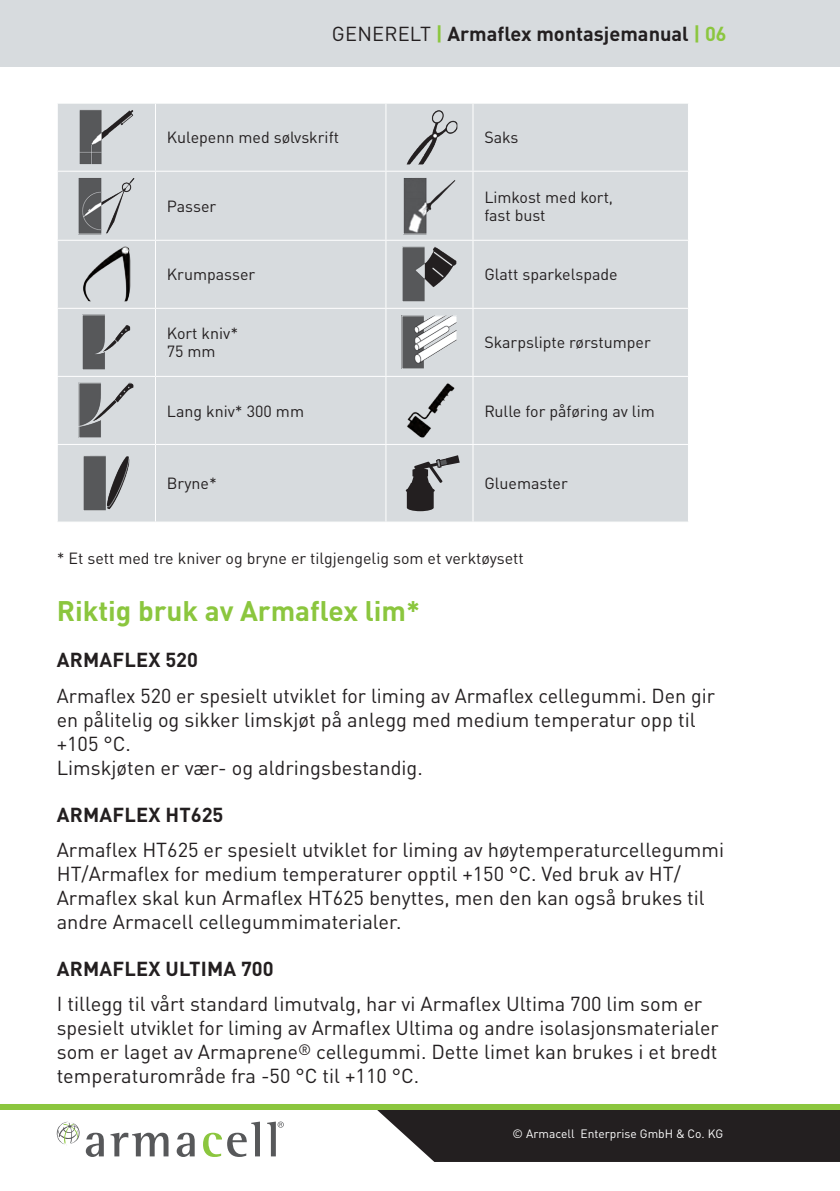
<style>
.page{position:relative;width:840px;height:1191px;background:#fff}
.page>*{position:absolute;margin:0;border:0;box-sizing:border-box;transform-origin:0 0}
.t1{font:700 28px "DIN Pro";color:#8bc63e}
.t2{font:20px/24px "DIN Pro";color:#231f20}
.t3{font:700 20px "DIN Pro";letter-spacing:.01em;color:#231f20}
.t4{font:16px/18px "DIN Pro";color:#231f20}
.t5{font:12px "DIN Pro";color:#fff}
.s1{color:#8bc63e}
</style>
<div class="page">
<div style="left:377px;top:1110px;width:462px;height:52px;background:#231f20"></div>
<svg style="left:86px;top:1132px;width:18px;height:25px"></svg>
<svg style="left:110px;top:1132px;width:58px;height:24px"></svg>
<svg style="left:176px;top:1132px;width:18px;height:25px"></svg>
<svg style="left:203px;top:1121px;width:57px;height:36px"></svg>
<svg style="left:267px;top:1121px;width:16px;height:35px"></svg>
<svg style="left:57px;top:1121px;width:23px;height:24px"></svg>
<div style="left:58px;top:104px;width:629px;height:417px;background:#d7dbde"></div>
<hr style="left:155px;top:104px;width:1px;height:67px;background:#fff">
<hr style="left:385px;top:104px;width:1px;height:67px;background:#fff">
<hr style="left:472px;top:104px;width:1px;height:67px;background:#fff">
<hr style="left:57px;top:171px;width:98px;height:1px;background:#fff">
<hr style="left:155px;top:171px;width:231px;height:1px;background:#fff">
<hr style="left:155px;top:172px;width:1px;height:68px;background:#fff">
<hr style="left:386px;top:171px;width:86px;height:1px;background:#fff">
<hr style="left:385px;top:172px;width:1px;height:68px;background:#fff">
<hr style="left:472px;top:171px;width:216px;height:1px;background:#fff">
<hr style="left:472px;top:172px;width:1px;height:68px;background:#fff">
<hr style="left:57px;top:240px;width:98px;height:1px;background:#fff">
<hr style="left:155px;top:240px;width:231px;height:1px;background:#fff">
<hr style="left:155px;top:241px;width:1px;height:67px;background:#fff">
<hr style="left:386px;top:240px;width:86px;height:1px;background:#fff">
<hr style="left:385px;top:241px;width:1px;height:67px;background:#fff">
<hr style="left:472px;top:240px;width:216px;height:1px;background:#fff">
<hr style="left:472px;top:241px;width:1px;height:67px;background:#fff">
<hr style="left:57px;top:308px;width:98px;height:1px;background:#fff">
<hr style="left:155px;top:308px;width:231px;height:1px;background:#fff">
<hr style="left:155px;top:309px;width:1px;height:67px;background:#fff">
<hr style="left:386px;top:308px;width:86px;height:1px;background:#fff">
<hr style="left:385px;top:309px;width:1px;height:67px;background:#fff">
<hr style="left:472px;top:308px;width:216px;height:1px;background:#fff">
<hr style="left:472px;top:309px;width:1px;height:67px;background:#fff">
<hr style="left:57px;top:376px;width:98px;height:1px;background:#fff">
<hr style="left:155px;top:376px;width:231px;height:1px;background:#fff">
<hr style="left:155px;top:377px;width:1px;height:67px;background:#fff">
<hr style="left:386px;top:376px;width:86px;height:1px;background:#fff">
<hr style="left:385px;top:377px;width:1px;height:67px;background:#fff">
<hr style="left:472px;top:376px;width:216px;height:1px;background:#fff">
<hr style="left:472px;top:377px;width:1px;height:67px;background:#fff">
<hr style="left:57px;top:444px;width:98px;height:1px;background:#fff">
<hr style="left:155px;top:444px;width:231px;height:1px;background:#fff">
<hr style="left:155px;top:445px;width:1px;height:76px;background:#fff">
<hr style="left:386px;top:444px;width:86px;height:1px;background:#fff">
<hr style="left:385px;top:445px;width:1px;height:76px;background:#fff">
<hr style="left:472px;top:444px;width:216px;height:1px;background:#fff">
<hr style="left:472px;top:445px;width:1px;height:76px;background:#fff">
<img style="left:81px;top:111px;width:51px;height:52px">
<div style="left:79px;top:109px;width:55px;height:56px;border:1px solid #d7dbde"></div>
<img style="left:402px;top:111px;width:54px;height:52px">
<div style="left:400px;top:109px;width:58px;height:56px;border:1px solid #d7dbde"></div>
<img style="left:79px;top:179px;width:54px;height:54px">
<div style="left:77px;top:177px;width:58px;height:58px;border:1px solid #d7dbde"></div>
<img style="left:404px;top:179px;width:50px;height:54px">
<div style="left:402px;top:177px;width:54px;height:58px;border:1px solid #d7dbde"></div>
<img style="left:84px;top:248px;width:45px;height:52px">
<div style="left:82px;top:246px;width:49px;height:56px;border:1px solid #d7dbde"></div>
<img style="left:403px;top:248px;width:52px;height:52px">
<div style="left:401px;top:246px;width:56px;height:56px;border:1px solid #d7dbde"></div>
<img style="left:84px;top:316px;width:45px;height:52px">
<div style="left:82px;top:314px;width:49px;height:56px;border:1px solid #d7dbde"></div>
<img style="left:403px;top:317px;width:52px;height:50px">
<div style="left:401px;top:315px;width:56px;height:54px;border:1px solid #d7dbde"></div>
<img style="left:80px;top:384px;width:52px;height:52px">
<div style="left:78px;top:382px;width:56px;height:56px;border:1px solid #d7dbde"></div>
<img style="left:405px;top:384px;width:48px;height:52px">
<div style="left:403px;top:382px;width:52px;height:56px;border:1px solid #d7dbde"></div>
<img style="left:84px;top:457px;width:44px;height:52px">
<div style="left:82px;top:455px;width:48px;height:56px;border:1px solid #d7dbde"></div>
<svg style="left:405px;top:455px;width:54px;height:56px;background:#8e8e90"></svg>
<div style="left:0;top:0;width:839px;height:66px;background:#d7dbde"></div>
<div style="left:0;top:1104px;width:839px;height:6px;background:#8bc63e"></div>
<p class="t2" style="left:332px;top:20px;width:27px">Generelt</p>
<p class="t3" style="left:435px;top:18px;width:292px"><span class="s1">|</span> Armaflex montasjemanual <span class="s1">| 06</span></p>
<p class="t4" style="left:167px;top:127px;width:173px">Kulepenn med sølvskrift</p>
<p class="t4" style="left:484px;top:127px;width:36px">Saks</p>
<p class="t4" style="left:167px;top:196px;width:51px">Passer</p>
<p class="t4" style="left:484px;top:187px;width:130px">Limkost med kort, fast bust</p>
<p class="t4" style="left:167px;top:265px;width:90px">Krumpasser</p>
<p class="t4" style="left:484px;top:265px;width:135px">Glatt sparkelspade</p>
<p class="t4" style="left:167px;top:324px;width:73px">Kort kniv*<br>75 mm</p>
<p class="t4" style="left:484px;top:333px;width:168px">Skarpslipte rørstumper</p>
<p class="t4" style="left:167px;top:401px;width:139px">Lang kniv* 300 mm</p>
<p class="t4" style="left:484px;top:401px;width:172px">Rulle for påføring av lim</p>
<p class="t4" style="left:167px;top:473px;width:52px">Bryne*</p>
<p class="t4" style="left:484px;top:473px;width:85px">Gluemaster</p>
<p class="t4" style="left:57px;top:548px;width:468px">* Et sett med tre kniver og bryne er tilgjengelig som et verktøysett</p>
<h1 class="t1" style="left:57px;top:589px;width:365px">Riktig bruk av Armaflex lim*</h1>
<p class="t3" style="left:57px;top:644px;width:142px">ARMAFLEX 520</p>
<p class="t2" style="left:57px;top:682px;width:659px">Armaflex 520 er spesielt utviklet for liming av Armaflex cellegummi. Den gir en pålitelig og sikker limskjøt på anlegg med medium temperatur opp til +105 °C.<br>Limskjøten er vær- og aldringsbestandig.</p>
<p class="t3" style="left:57px;top:798px;width:168px">ARMAFLEX HT625</p>
<p class="t2" style="left:57px;top:836px;width:668px">Armaflex HT625 er spesielt utviklet for liming av høytemperaturcellegummi HT/Armaflex for medium temperaturer opptil +150 °C. Ved bruk av HT/ Armaflex skal kun Armaflex HT625 benyttes, men den kan også brukes til andre Armacell cellegummimaterialer.</p>
<p class="t3" style="left:57px;top:952px;width:218px">ARMAFLEX ULTIMA 700</p>
<p class="t2" style="left:57px;top:990px;width:663px">I tillegg til vårt standard limutvalg, har vi Armaflex Ultima 700 lim som er spesielt utviklet for liming av Armaflex Ultima og andre isolasjonsmaterialer som er laget av Armaprene<sup>®</sup> cellegummi. Dette limet kan brukes i et bredt temperaturområde fra -50 °C til +110 °C.</p>
<p class="t5" style="left:512px;top:1124px;width:212px">© Armacell Enterprise GmbH &amp; Co. KG</p>
</div>
